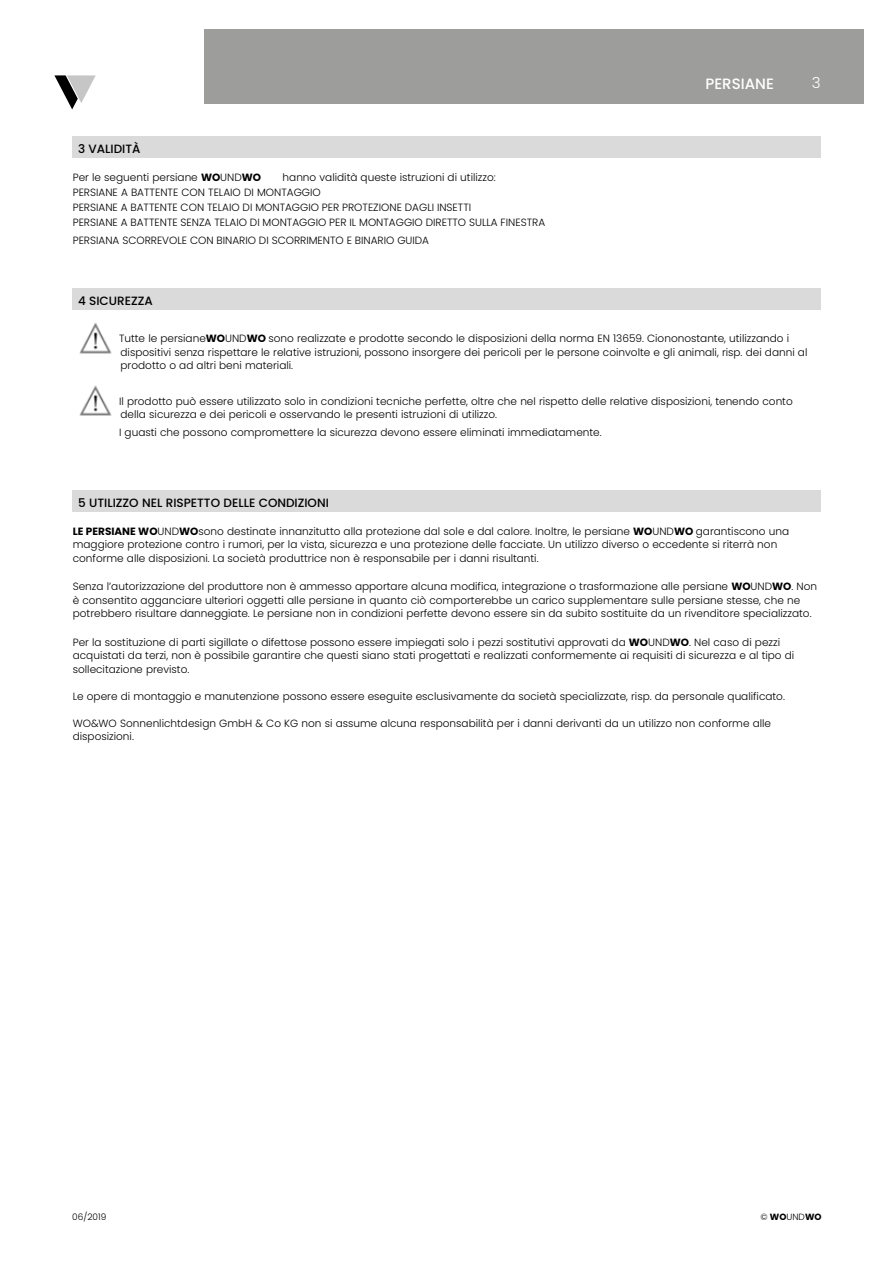
<style>
.page{position:relative;width:893px;height:1263px;background:#fff}
.page>*{position:absolute;margin:0;border:0;box-sizing:border-box;transform-origin:0 0}
.t1{font:300 15.15px "Poppins";color:#fff}
.t2{font:500 15px "Poppins";color:#fff}
.t3{font:500 12px "Poppins";color:#000}
.t4{font:300 10.5px/13.5px "Poppins";color:#000}
.t5{font:300 9px "Poppins";color:#000}
.s1{font-weight:700}
</style>
<div class="page">
<div style="left:204px;top:30px;width:659px;height:74px;background:#9d9d9c"></div>
<svg style="left:54px;top:75px;width:42px;height:34px"></svg>
<img style="left:79px;top:322px;width:33px;height:32px">
<img style="left:79px;top:385px;width:33px;height:31px">
<div style="left:72px;top:490px;width:749px;height:21px;background:#dadada"></div>
<div style="left:72px;top:288px;width:749px;height:22px;background:#dadada"></div>
<div style="left:72px;top:136px;width:749px;height:21px;background:#dadada"></div>
<p class="t3" style="left:78px;top:142px;width:64px">3 VALIDITÀ</p>
<p class="t4" style="left:73px;top:170px;width:474px;line-height:15px;text-indent:210px">hanno validità queste istruzioni di utilizzo:<br>PERSIANE A BATTENTE CON TELAIO DI MONTAGGIO<br>PERSIANE A BATTENTE CON TELAIO DI MONTAGGIO PER PROTEZIONE DAGLI INSETTI<br>PERSIANE A BATTENTE SENZA TELAIO DI MONTAGGIO PER IL MONTAGGIO DIRETTO SULLA FINESTRA</p>
<p class="t4" style="left:73px;top:234px;width:358px">PERSIANA SCORREVOLE CON BINARIO DI SCORRIMENTO E BINARIO GUIDA</p>
<p class="t4" style="left:73px;top:171px;width:190px">Per le seguenti persiane <span class="s1">WO</span>UND<span class="s1">WO</span></p>
<p class="t3" style="left:78px;top:294px;width:76px">4 SICUREZZA</p>
<h2 class="t2" style="left:705px;top:75px;width:70px">PERSIANE</h2>
<h1 class="t1" style="left:812px;top:74px;width:10px">3</h1>
<p class="t4" style="left:119px;top:332px;width:690px">Tutte le persiane<span class="s1">WO</span>UND<span class="s1">WO</span> sono realizzate e prodotte secondo le disposizioni della norma EN 13659. Ciononostante, utilizzando i dispositivi senza rispettare le relative istruzioni, possono insorgere dei pericoli per le persone coinvolte e gli animali, risp. dei danni al prodotto o ad altri beni materiali.</p>
<p class="t4" style="left:119px;top:394px;width:675px">Il prodotto può essere utilizzato solo in condizioni tecniche perfette, oltre che nel rispetto delle relative disposizioni, tenendo conto della sicurezza e dei pericoli e osservando le presenti istruzioni di utilizzo.</p>
<p class="t4" style="left:119px;top:425px;width:484px">I guasti che possono compromettere la sicurezza devono essere eliminati immediatamente.</p>
<p class="t3" style="left:78px;top:496px;width:252px">5 UTILIZZO NEL RISPETTO DELLE CONDIZIONI</p>
<p class="t4" style="left:73px;top:525px;width:718px"><span class="s1">LE PERSIANE WO</span>UND<span class="s1">WO</span>sono destinate innanzitutto alla protezione dal sole e dal calore. Inoltre, le persiane <span class="s1">WO</span>UND<span class="s1">WO</span> garantiscono una maggiore protezione contro i rumori, per la vista, sicurezza e una protezione delle facciate. Un utilizzo diverso o eccedente si riterrà non conforme alle disposizioni. La società produttrice non è responsabile per i danni risultanti.</p>
<p class="t4" style="left:73px;top:580px;width:746px">Senza l’autorizzazione del produttore non è ammesso apportare alcuna modifica, integrazione o trasformazione alle persiane <span class="s1">WO</span>UND<span class="s1">WO</span>. Non è consentito agganciare ulteriori oggetti alle persiane in quanto ciò comporterebbe un carico supplementare sulle persiane stesse, che ne potrebbero risultare danneggiate. Le persiane non in condizioni perfette devono essere sin da subito sostituite da un rivenditore specializzato.</p>
<p class="t4" style="left:73px;top:636px;width:723px">Per la sostituzione di parti sigillate o difettose possono essere impiegati solo i pezzi sostitutivi approvati da <span class="s1">WO</span>UND<span class="s1">WO</span>. Nel caso di pezzi acquistati da terzi, non è possibile garantire che questi siano stati progettati e realizzati conformemente ai requisiti di sicurezza e al tipo di sollecitazione previsto.</p>
<p class="t4" style="left:73px;top:690px;width:714px">Le opere di montaggio e manutenzione possono essere eseguite esclusivamente da società specializzate, risp. da personale qualificato.</p>
<p class="t4" style="left:73px;top:717px;width:700px">WO&amp;WO Sonnenlichtdesign GmbH &amp; Co KG non si assume alcuna responsabilità per i danni derivanti da un utilizzo non conforme alle disposizioni.</p>
<p class="t5" style="left:72px;top:1212px;width:36px">06/2019</p>
<p class="t5" style="left:760px;top:1212px;width:63px">© <span class="s1">WO</span>UND<span class="s1">WO</span></p>
</div>
